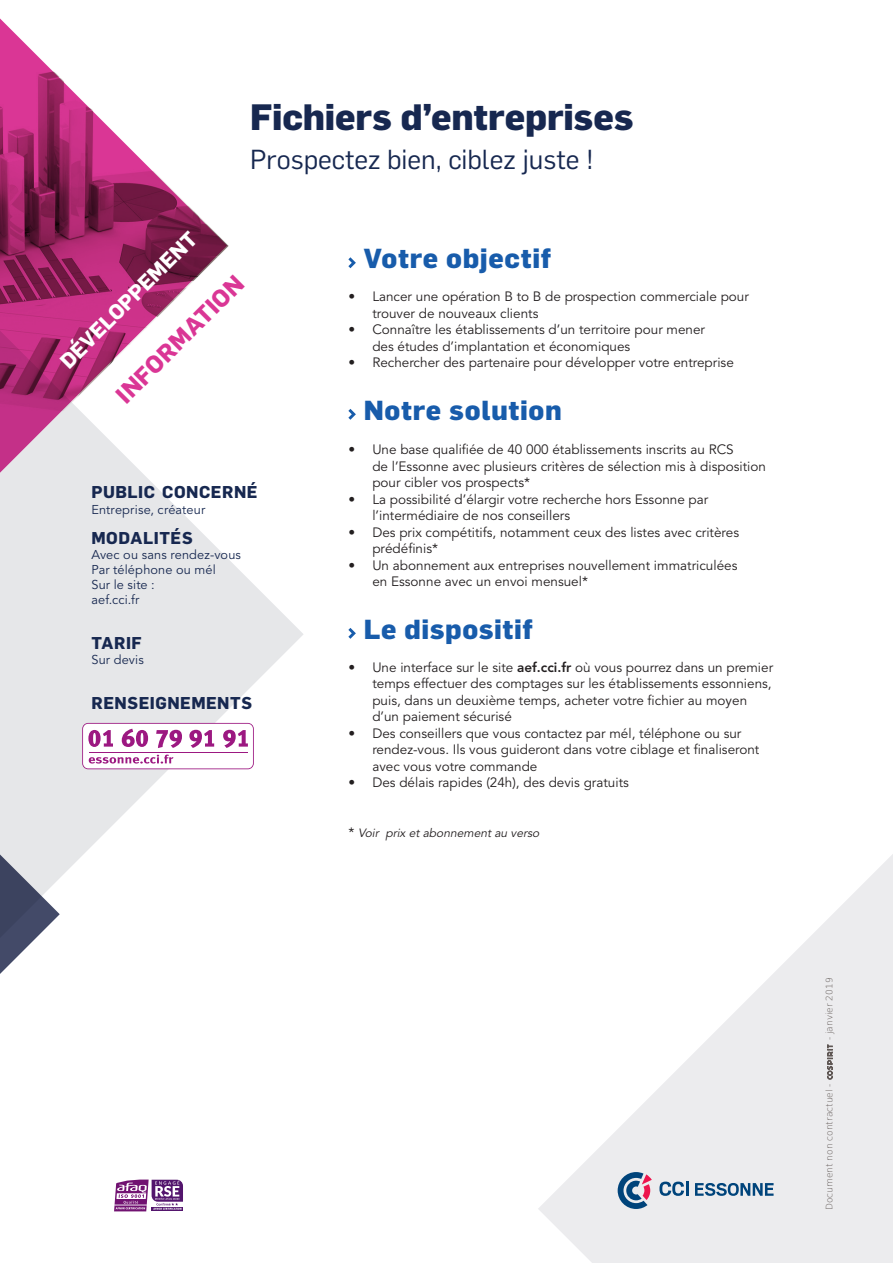
<style>
.page{position:relative;width:893px;height:1263px;background:#fff}
.page>*{position:absolute;margin:0;border:0;box-sizing:border-box;transform-origin:0 0}
.t1{font:800 36px "Flama";letter-spacing:-.005em;color:#172850}
.t2{font:800 27px "Flama";letter-spacing:.02em;color:#185cab}
.t3{font:27px "Flama";color:#172850}
.t4{font:700 24px "Flama";color:#da3695}
.t5{font:700 21px "Flama";color:#fff}
.t6{font:700 16.8px "Flama";letter-spacing:.035em;color:#172850}
.t7{font:13.5px/16.5px "Avenir";color:#231f20}
.t8{font:12.75px/15px "Avenir";letter-spacing:.01em;color:#172850}
.t9{font:italic 12px "Avenir";color:#231f20}
.t10{font:200 9px "DejaVu Sans";color:#5f5754}
.s1{font-weight:800}
.s2{font-style:normal;font-size:13.5px}
</style>
<div class="page">
<svg style="left:538px;top:854px;width:355px;height:409px;fill:#ececee"></svg>
<svg style="left:60px;top:244px;width:243px;height:634px"></svg>
<svg style="left:0;top:810px;width:60px;height:164px"></svg>
<svg style="left:348px;top:257px;width:8px;height:11px"></svg>
<svg style="left:348px;top:409px;width:8px;height:11px"></svg>
<svg style="left:348px;top:628px;width:8px;height:11px"></svg>
<svg style="left:0;top:18px;width:227px;height:792px"></svg>
<svg style="left:659px;top:1181px;width:25px;height:15px"></svg>
<hr style="left:686px;top:1182px;width:3px;height:14px;background:#00447b">
<svg style="left:695px;top:1183px;width:79px;height:13px"></svg>
<svg style="left:618px;top:1172px;width:34px;height:37px"></svg>
<svg style="left:114px;top:1179px;width:69px;height:32px"></svg>
<hr style="left:115px;top:1205px;width:32px;height:1px;background:#fff">
<svg style="left:82px;top:723px;width:172px;height:46px"></svg>
<svg style="left:827px;top:1044px;width:6px;height:35px"></svg>
<h1 class="t1" style="left:250px;top:94px;width:385px">Fichiers d’entreprises</h1>
<h2 class="t3" style="left:250px;top:143px;width:345px">Prospectez bien, ciblez juste !</h2>
<h3 class="t5" style="left:55px;top:355px;width:185px;rotate:-45deg">DÉVELOPPEMENT</h3>
<h3 class="t4" style="left:110px;top:388px;width:171px;rotate:-45deg">INFORMATION</h3>
<p class="t6" style="left:91px;top:481px;width:168px">PUBLIC CONCERNÉ</p>
<p class="t8" style="left:91px;top:503px;width:115px">Entreprise, créateur</p>
<p class="t6" style="left:91px;top:528px;width:103px">MODALITÉS</p>
<p class="t8" style="left:91px;top:548px;width:151px">Avec ou sans rendez-vous<br>Par téléphone ou mél<br>Sur le site :<br>aef.cci.fr</p>
<p class="t6" style="left:91px;top:633px;width:52px">TARIF</p>
<p class="t8" style="left:91px;top:653px;width:54px">Sur devis</p>
<p class="t6" style="left:91px;top:693px;width:162px">RENSEIGNEMENTS</p>
<h2 class="t2" style="left:364px;top:242px;width:189px">Votre objectif</h2>
<p class="t7" style="left:372px;top:289px;width:378px;text-indent:-24px">• Lancer une opération B to B de prospection commerciale pour trouver de nouveaux clients</p>
<p class="t7" style="left:372px;top:322px;width:334px;text-indent:-24px">• Connaître les établissements d’un territoire pour mener des études d’implantation et économiques</p>
<p class="t7" style="left:348px;top:355px;width:387px">• Rechercher des partenaire pour développer votre entreprise</p>
<h2 class="t2" style="left:364px;top:393px;width:199px">Notre solution</h2>
<p class="t7" style="left:372px;top:442px;width:395px;text-indent:-24px">• Une base qualifiée de 40 000 établissements inscrits au RCS<br>de l’Essonne avec plusieurs critères de sélection mis à disposition pour cibler vos prospects*</p>
<p class="t7" style="left:372px;top:491px;width:337px;text-indent:-24px">• La possibilité d’élargir votre recherche hors Essonne par l’intermédiaire de nos conseillers</p>
<p class="t7" style="left:372px;top:524px;width:368px;text-indent:-24px">• Des prix compétitifs, notamment ceux des listes avec critères prédéfinis*</p>
<p class="t7" style="left:372px;top:557px;width:367px;text-indent:-24px">• Un abonnement aux entreprises nouvellement immatriculées en Essonne avec un envoi mensuel*</p>
<h2 class="t2" style="left:364px;top:612px;width:171px">Le dispositif</h2>
<p class="t7" style="left:372px;top:659px;width:402px;text-indent:-24px">• Une interface sur le site <span class="s1">aef.cci.fr</span> où vous pourrez dans un premier temps effectuer des comptages sur les établissements essonniens, puis, dans un deuxième temps, acheter votre fichier au moyen d’un paiement sécurisé</p>
<p class="t7" style="left:372px;top:725px;width:389px;text-indent:-24px">• Des conseillers que vous contactez par mél, téléphone ou sur rendez-vous. Ils vous guideront dans votre ciblage et finaliseront avec vous votre commande</p>
<p class="t7" style="left:348px;top:775px;width:282px">• Des délais rapides (24h), des devis gratuits</p>
<p class="t9" style="left:348px;top:826px;width:195px"><span class="s2">*</span> Voir prix et abonnement au verso</p>
<p class="t10" style="left:823px;top:1040px;width:64px;rotate:-90deg">- janvier 2019</p>
<p class="t10" style="left:823px;top:1210px;width:128px;rotate:-90deg">Document non contractuel -</p>
</div>
